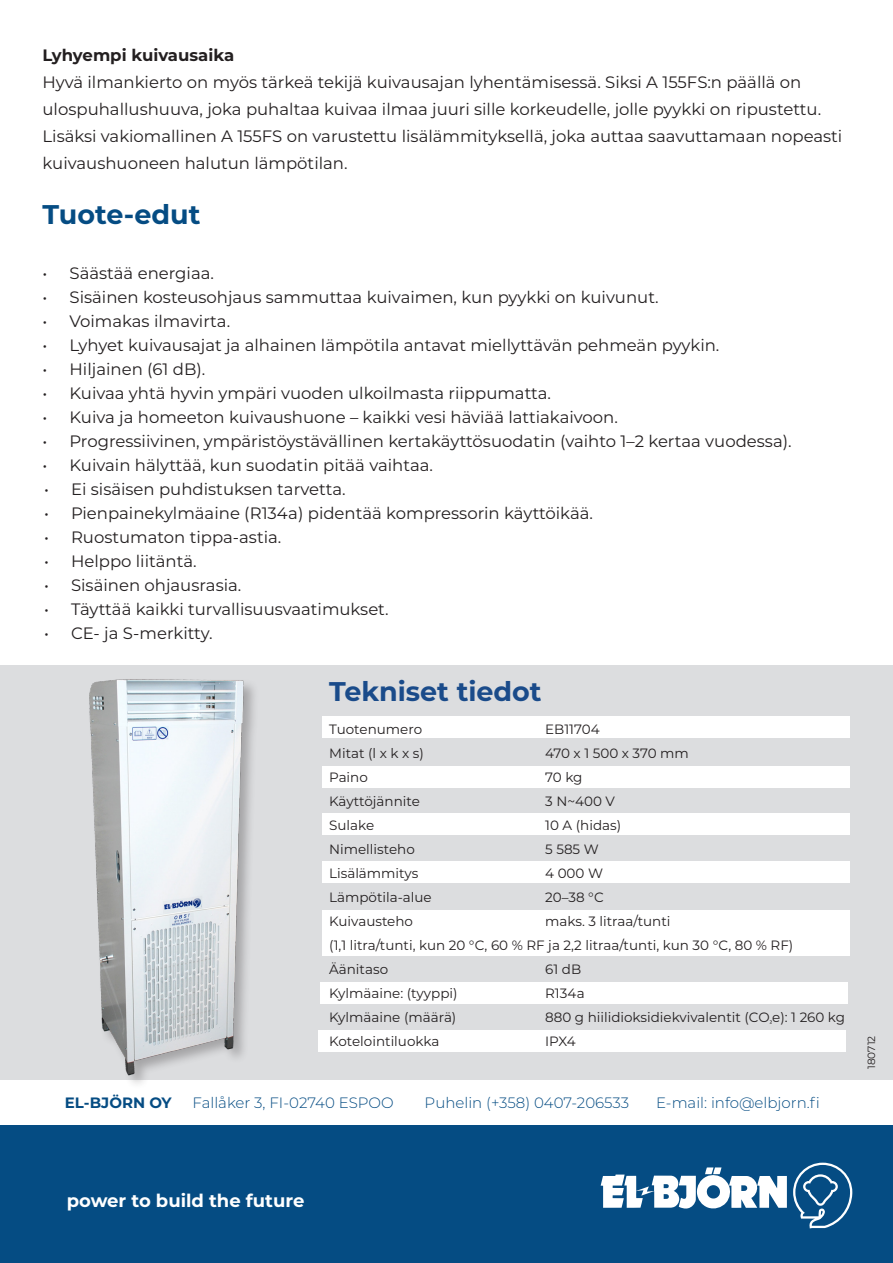
<style>
.page{position:relative;width:893px;height:1263px;background:#fff}
.page>*{position:absolute;margin:0;border:0;box-sizing:border-box;transform-origin:0 0}
.t1{font:700 27px "Montserrat";color:#1a4b8a}
.t2{font:700 27px "Montserrat";color:#054c83}
.t3{font:700 18px "Montserrat";color:#fff}
.t4{font:16.5px/27px "Montserrat";color:#231f20}
.t5{font:700 16.5px "Montserrat";color:#231f20}
.t6{font:300 15px "Montserrat";color:#054c83}
.t7{font:700 15px "Montserrat";color:#054c83}
.Brödtext_10p{font:13.5px "Montserrat";color:#231f20}
.t8{font:12px "Stone Sans";color:#fff}
.t9{font:10.5px "Montserrat";color:#231f20}
</style>
<div class="page">
<div style="left:0;top:665px;width:893px;height:415px;background:#dcdddf"></div>
<div style="left:0;top:1126px;width:893px;height:137px;background:#054c83"></div>
<svg style="left:601px;top:1167px;width:186px;height:42px"></svg>
<svg style="left:793px;top:1163px;width:59px;height:65px"></svg>
<div style="left:322px;top:716px;width:527px;height:21px;background:#fff"></div>
<div style="left:322px;top:813px;width:527px;height:22px;background:#fff"></div>
<div style="left:320px;top:982px;width:528px;height:22px;background:#fff"></div>
<div style="left:318px;top:1030px;width:528px;height:21px;background:#fff"></div>
<div style="left:322px;top:910px;width:527px;height:45px;background:#fff"></div>
<div style="left:322px;top:861px;width:527px;height:21px;background:#fff"></div>
<div style="left:322px;top:766px;width:527px;height:21px;background:#fff"></div>
<img style="left:89px;top:679px;width:165px;height:405px">
<p class="t5" style="left:43px;top:44px;width:193px">Lyhyempi kuivausaika</p>
<p class="t4" style="left:43px;top:68px;width:760px">Hyvä ilmankierto on myös tärkeä tekijä kuivausajan lyhentämisessä. Siksi A 155FS:n päällä on</p>
<p class="t4" style="left:43px;top:95px;width:801px">ulospuhallushuuva, joka puhaltaa kuivaa ilmaa juuri sille korkeudelle, jolle pyykki on ripustettu.<br>Lisäksi vakiomallinen A 155FS on varustettu lisälämmityksellä, joka auttaa saavuttamaan nopeasti kuivaushuoneen halutun lämpötilan.</p>
<p class="t2" style="left:43px;top:195px;width:159px">Tuote-edut</p>
<p class="t4" style="left:43px;top:259px;width:173px">• Säästää energiaa.</p>
<p class="t4" style="left:43px;top:283px;width:618px">• Sisäinen kosteusohjaus sammuttaa kuivaimen, kun pyykki on kuivunut.</p>
<p class="t4" style="left:43px;top:307px;width:189px">• Voimakas ilmavirta.</p>
<p class="t4" style="left:43px;top:331px;width:678px">• Lyhyet kuivausajat ja alhainen lämpötila antavat miellyttävän pehmeän pyykin.</p>
<p class="t4" style="left:43px;top:355px;width:164px">• Hiljainen (61 dB).</p>
<p class="t4" style="left:43px;top:379px;width:510px">• Kuivaa yhtä hyvin ympäri vuoden ulkoilmasta riippumatta.</p>
<p class="t4" style="left:43px;top:403px;width:577px">• Kuiva ja homeeton kuivaushuone – kaikki vesi häviää lattiakaivoon.</p>
<p class="t4" style="left:43px;top:427px;width:751px">• Progressiivinen, ympäristöystävällinen kertakäyttösuodatin (vaihto 1–2 kertaa vuodessa).</p>
<p class="t4" style="left:43px;top:451px;width:392px">• Kuivain hälyttää, kun suodatin pitää vaihtaa.</p>
<p class="t4" style="left:44px;top:475px;width:303px">• Ei sisäisen puhdistuksen tarvetta.</p>
<p class="t4" style="left:44px;top:499px;width:550px">• Pienpainekylmäaine (R134a) pidentää kompressorin käyttöikää.</p>
<p class="t4" style="left:44px;top:523px;width:239px">• Ruostumaton tippa-astia.</p>
<p class="t4" style="left:44px;top:547px;width:154px">• Helppo liitäntä.</p>
<p class="t4" style="left:44px;top:571px;width:199px">• Sisäinen ohjausrasia.</p>
<p class="t4" style="left:44px;top:595px;width:346px">• Täyttää kaikki turvallisuusvaatimukset.</p>
<p class="t4" style="left:44px;top:619px;width:170px">• CE- ja S-merkitty.</p>
<p class="t1" style="left:329px;top:671px;width:214px">Tekniset tiedot</p>
<p class="Brödtext_10p" style="left:329px;top:720px;width:94px">Tuotenumero</p>
<p class="Brödtext_10p" style="left:545px;top:720px;width:56px">EB11704</p>
<p class="Brödtext_10p" style="left:329px;top:744px;width:96px">Mitat (l x k x s)</p>
<p class="Brödtext_10p" style="left:545px;top:744px;width:145px">470 x 1 500 x 370 mm</p>
<p class="Brödtext_10p" style="left:329px;top:768px;width:40px">Paino</p>
<p class="Brödtext_10p" style="left:545px;top:768px;width:39px">70 kg</p>
<p class="Brödtext_10p" style="left:329px;top:792px;width:92px">Käyttöjännite</p>
<p class="Brödtext_10p" style="left:545px;top:792px;width:71px">3 N~400 V</p>
<p class="Brödtext_10p" style="left:329px;top:816px;width:46px">Sulake</p>
<p class="Brödtext_10p" style="left:545px;top:816px;width:77px">10 A (hidas)</p>
<p class="Brödtext_10p" style="left:329px;top:840px;width:87px">Nimellisteho</p>
<p class="Brödtext_10p" style="left:545px;top:840px;width:55px">5 585 W</p>
<p class="Brödtext_10p" style="left:329px;top:864px;width:91px">Lisälämmitys</p>
<p class="Brödtext_10p" style="left:545px;top:864px;width:59px">4 000 W</p>
<p class="Brödtext_10p" style="left:329px;top:888px;width:104px">Lämpötila-alue</p>
<p class="Brödtext_10p" style="left:545px;top:888px;width:60px">20–38 °C</p>
<p class="Brödtext_10p" style="left:329px;top:912px;width:85px">Kuivausteho</p>
<p class="Brödtext_10p" style="left:545px;top:912px;width:127px">maks. 3 litraa/tunti</p>
<p class="Brödtext_10p" style="left:329px;top:936px;width:466px">(1,1 litra/tunti, kun 20 °C, 60 % RF ja 2,2 litraa/tunti, kun 30 °C, 80 % RF)</p>
<p class="Brödtext_10p" style="left:329px;top:960px;width:60px">Äänitaso</p>
<p class="Brödtext_10p" style="left:545px;top:960px;width:37px">61 dB</p>
<p class="Brödtext_10p" style="left:329px;top:984px;width:130px">Kylmäaine: (tyyppi)</p>
<p class="Brödtext_10p" style="left:545px;top:984px;width:41px">R134a</p>
<p class="Brödtext_10p" style="left:329px;top:1008px;width:129px">Kylmäaine (määrä)</p>
<p class="Brödtext_10p" style="left:545px;top:1008px;width:301px">880 g hiilidioksidiekvivalentit (CO<sub>²</sub>e): 1 260 kg</p>
<p class="Brödtext_10p" style="left:329px;top:1032px;width:112px">Kotelointiluokka</p>
<p class="Brödtext_10p" style="left:545px;top:1032px;width:32px">IPX4</p>
<p class="t7" style="left:65px;top:1092px;width:108px">EL-BJÖRN OY</p>
<p class="t6" style="left:193px;top:1092px;width:203px">Fallåker 3, FI-02740 ESPOO</p>
<p class="t6" style="left:425px;top:1092px;width:206px">Puhelin (+358) 0407-206533</p>
<p class="t6" style="left:656px;top:1092px;width:165px">E-mail: info@elbjorn.fi</p>
<p class="t9" style="left:864px;top:1069px;width:35px;rotate:-90deg">180712</p>
<p class="t3" style="left:67px;top:1188px;width:239px">power to build the future</p>
<p class="t8" style="left:43px;top:1201px;width:122px">E-post: info@elbjorn.se</p>
</div>
